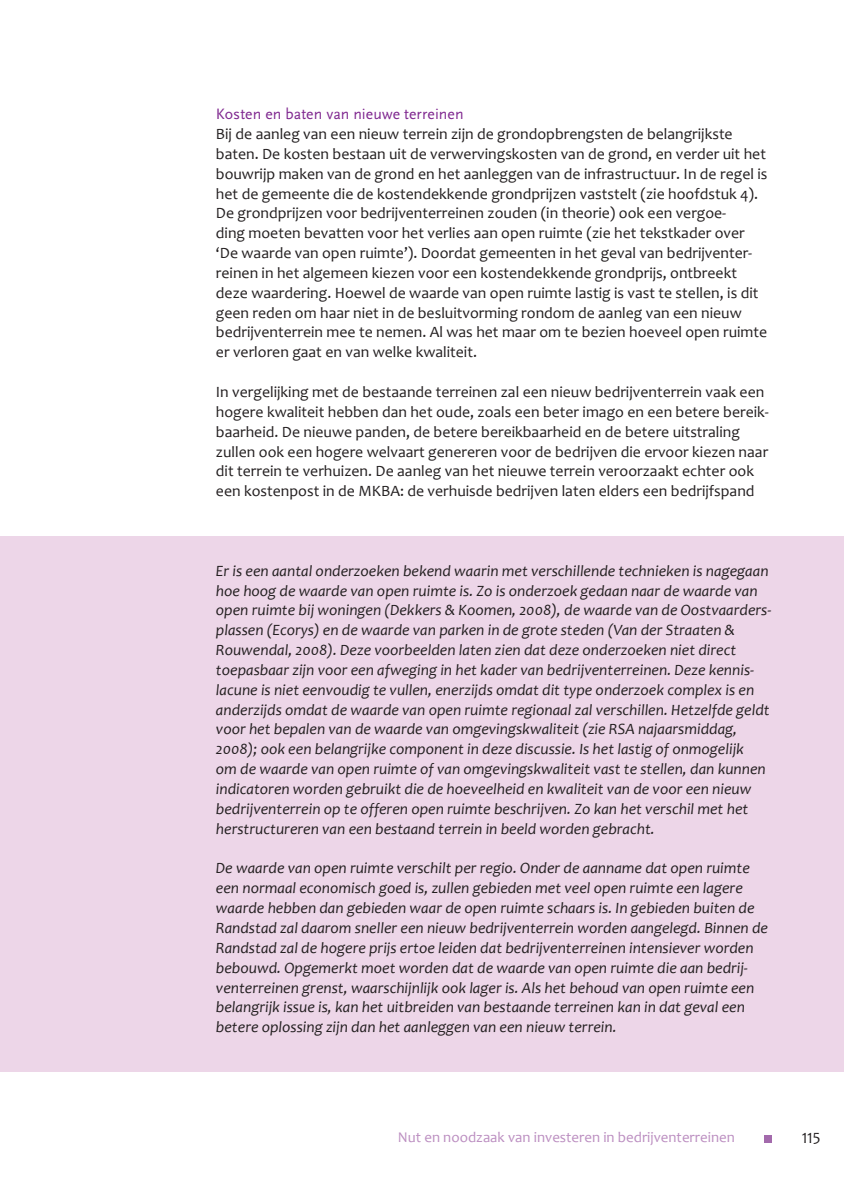
<style>
.page{position:relative;width:844px;height:1191px;background:#fff}
.page>*{position:absolute;margin:0;border:0;box-sizing:border-box;transform-origin:0 0}
.t1{font:italic 15.75px/19.8px "Candara";color:#231f20}
.t2{font:15.75px/19.8px "Candara";color:#231f20}
.t3{font:15.75px "Scala Sans Pro";letter-spacing:.005em;color:#802990}
.t4{font:14.88px "Candara";color:#bc8fc1}
</style>
<div class="page">
<div style="left:764px;top:1135px;width:7px;height:7px;background:#a36aac"></div>
<div style="left:0;top:536px;width:843px;height:535px;background:#edd6e8"></div>
<p class="t3" style="left:216px;top:105px;width:249px">Kosten en baten van nieuwe terreinen</p>
<p class="t2" style="left:216px;top:124px;width:553px">Bij de aanleg van een nieuw terrein zijn de grondopbrengsten de belangrijkste baten. De kosten bestaan uit de verwervingskosten van de grond, en verder uit het bouwrijp maken van de grond en het aanleggen van de infrastructuur. In de regel is het de gemeente die de kostendekkende grondprijzen vaststelt (zie hoofdstuk 4).<br>De grondprijzen voor bedrijventerreinen zouden (in theorie) ook een vergoe-<br>ding moeten bevatten voor het verlies aan open ruimte (zie het tekstkader over ‘De waarde van open ruimte’). Doordat gemeenten in het geval van bedrijventer&shy;reinen in het algemeen kiezen voor een kostendekkende grondprijs, ontbreekt deze waardering. Hoewel de waarde van open ruimte lastig is vast te stellen, is dit geen reden om haar niet in de besluitvorming rondom de aanleg van een nieuw bedrijventerrein mee te nemen. Al was het maar om te bezien hoeveel open ruimte er verloren gaat en van welke kwaliteit.</p>
<p class="t2" style="left:216px;top:382px;width:554px">In vergelijking met de bestaande terreinen zal een nieuw bedrijventerrein vaak een hogere kwaliteit hebben dan het oude, zoals een beter imago en een betere bereik&shy;baarheid. De nieuwe panden, de betere bereikbaarheid en de betere uitstraling zullen ook een hogere welvaart genereren voor de bedrijven die ervoor kiezen naar dit terrein te verhuizen. De aanleg van het nieuwe terrein veroorzaakt echter ook een kostenpost in de MKBA: de verhuisde bedrijven laten elders een bedrijfspand</p>
<p class="t1" style="left:216px;top:560px;width:557px">Er is een aantal onderzoeken bekend waarin met verschillende technieken is nagegaan hoe hoog de waarde van open ruimte is. Zo is onderzoek gedaan naar de waarde van open ruimte bij woningen (Dekkers &amp; Koomen, 2008), de waarde van de Oostvaarders&shy;plassen (Ecorys) en de waarde van parken in de grote steden (Van der Straaten &amp; Rouwendal, 2008). Deze voorbeelden laten zien dat deze onderzoeken niet direct toepasbaar zijn voor een afweging in het kader van bedrijventerreinen. Deze kennis&shy;lacune is niet eenvoudig te vullen, enerzijds omdat dit type onderzoek complex is en anderzijds omdat de waarde van open ruimte regionaal zal verschillen. Hetzelfde geldt voor het bepalen van de waarde van omgevingskwaliteit (zie RSA najaarsmiddag, 2008); ook een belangrijke component in deze discussie. Is het lastig of onmogelijk<br>om de waarde van open ruimte of van omgevingskwaliteit vast te stellen, dan kunnen indicatoren worden gebruikt die de hoeveelheid en kwaliteit van de voor een nieuw bedrijventerrein op te offeren open ruimte beschrijven. Zo kan het verschil met het herstructureren van een bestaand terrein in beeld worden gebracht.</p>
<p class="t1" style="left:216px;top:858px;width:553px">De waarde van open ruimte verschilt per regio. Onder de aanname dat open ruimte een normaal economisch goed is, zullen gebieden met veel open ruimte een lagere waarde hebben dan gebieden waar de open ruimte schaars is. In gebieden buiten de Randstad zal daarom sneller een nieuw bedrijventerrein worden aangelegd. Binnen de Randstad zal de hogere prijs ertoe leiden dat bedrijventerreinen intensiever worden bebouwd. Opgemerkt moet worden dat de waarde van open ruimte die aan bedrij&shy;venterreinen grenst, waarschijnlijk ook lager is. Als het behoud van open ruimte een belangrijk issue is, kan het uitbreiden van bestaande terreinen kan in dat geval een betere oplossing zijn dan het aanleggen van een nieuw terrein.</p>
<p class="t4" style="left:397px;top:1128px;width:338px">Nut en noodzaak van investeren in bedrijventerreinen</p>
<p class="t2" style="left:801px;top:1127px;width:20px">115</p>
</div>
